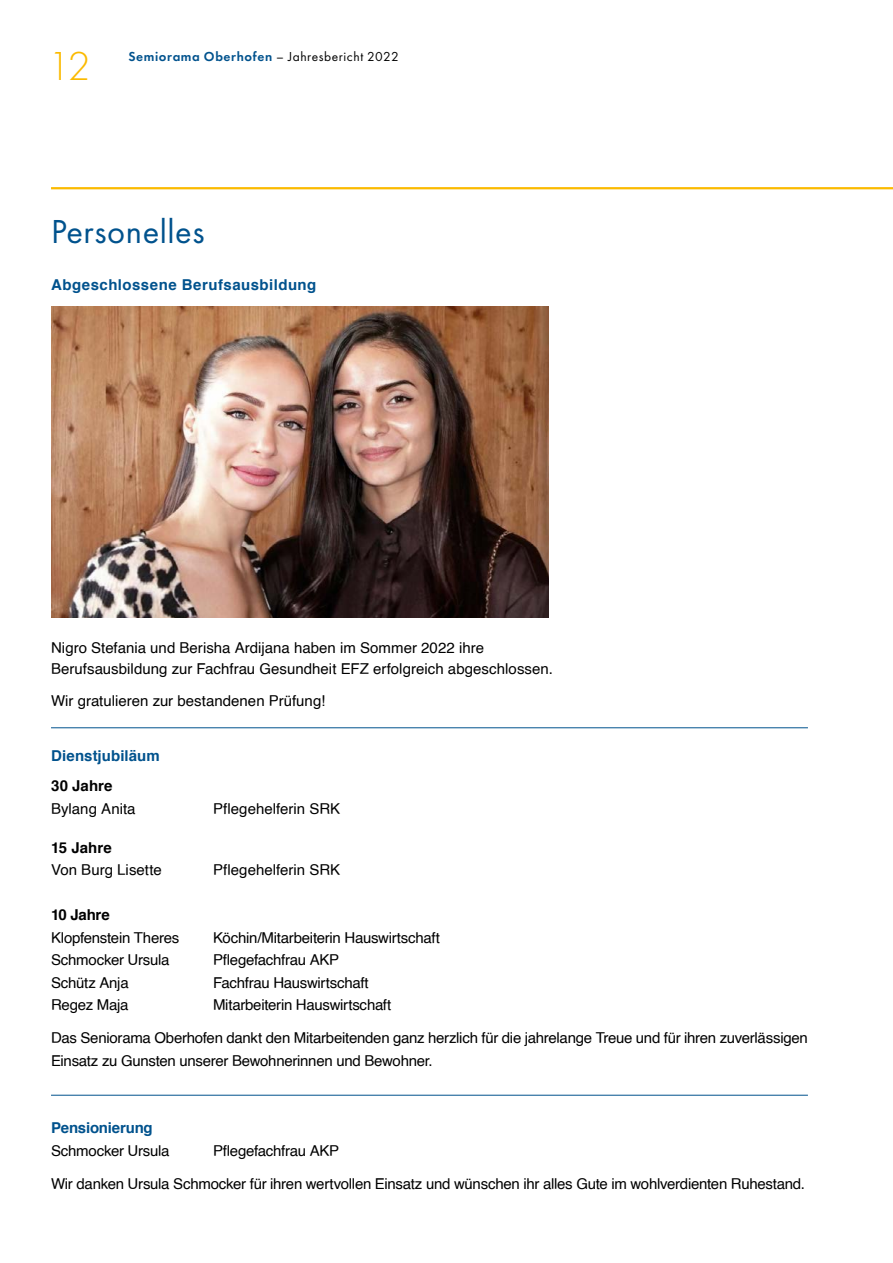
<style>
.page{position:relative;width:893px;height:1263px;background:#fff}
.page>*{position:absolute;margin:0;border:0;box-sizing:border-box;transform-origin:0 0}
.t1{font:300 42px "Futura PT";color:#fbba00}
.t2{font:34.5px "Futura PT";letter-spacing:.015em;color:#00528d}
.t3{font:15px/22.5px "Helvetica";letter-spacing:-.015em;color:#000}
.t4{font:700 15px "Helvetica";letter-spacing:.025em;color:#00528d}
.t5{font:15px "Helvetica";letter-spacing:.005em;color:#000}
.t6{font:700 15px "Helvetica";color:#000}
.t7{font:700 15px "Helvetica";letter-spacing:.005em;color:#00528d}
.t8{font:700 15px "Helvetica";letter-spacing:-.015em;color:#00528d}
.t9{font:600 13.5px "Futura PT";letter-spacing:.045em;color:#00528d}
.s1{font-weight:400;color:#000}
</style>
<div class="page">
<hr style="left:51px;top:187px;width:842px;height:2px;background:#fbba00">
<img style="left:51px;top:306px;width:498px;height:311px">
<hr style="left:51px;top:727px;width:757px;height:1px;background:#00528d">
<hr style="left:51px;top:1095px;width:757px;height:1px;background:#00528d">
<h1 class="t1" style="left:48px;top:42px;width:44px">12</h1>
<p class="t9" style="left:128px;top:48px;width:272px">Semiorama Oberhofen <span class="s1">– Jahresbericht 2022</span></p>
<h2 class="t2" style="left:51px;top:211px;width:155px">Personelles</h2>
<p class="t4" style="left:51px;top:272px;width:267px">Abgeschlossene Berufsausbildung</p>
<p class="t3" style="left:51px;top:638px;width:503px;line-height:21px">Nigro Stefania und Berisha Ardijana haben im Sommer 2022 ihre<br>Berufsausbildung zur Fachfrau Gesundheit EFZ erfolgreich abgeschlossen.</p>
<p class="t3" style="left:51px;top:689px;width:276px">Wir gratulieren zur bestandenen Prüfung!</p>
<p class="t7" style="left:51px;top:744px;width:110px">Dienstjubiläum</p>
<p class="t6" style="left:51px;top:774px;width:63px">30 Jahre</p>
<p class="t5" style="left:51px;top:797px;width:86px">Bylang Anita</p>
<p class="t3" style="left:213px;top:798px;width:129px">Pflegehelferin SRK</p>
<p class="t6" style="left:51px;top:835px;width:62px">15 Jahre</p>
<p class="t5" style="left:51px;top:858px;width:112px">Von Burg Lisette</p>
<p class="t3" style="left:213px;top:859px;width:129px">Pflegehelferin SRK</p>
<p class="t6" style="left:51px;top:903px;width:60px">10 Jahre</p>
<p class="t3" style="left:51px;top:927px;width:130px">Klopfenstein Theres</p>
<p class="t3" style="left:213px;top:927px;width:228px">Köchin/Mitarbeiterin Hauswirtschaft</p>
<p class="t3" style="left:51px;top:949px;width:120px">Schmocker Ursula</p>
<p class="t3" style="left:213px;top:949px;width:128px">Pflegefachfrau AKP</p>
<p class="t3" style="left:51px;top:972px;width:79px">Schütz Anja</p>
<p class="t3" style="left:213px;top:972px;width:157px">Fachfrau Hauswirtschaft</p>
<p class="t3" style="left:51px;top:994px;width:79px">Regez Maja</p>
<p class="t3" style="left:213px;top:994px;width:180px">Mitarbeiterin Hauswirtschaft</p>
<p class="t3" style="left:51px;top:1027px;width:758px">Das Seniorama Oberhofen dankt den Mitarbeitenden ganz herzlich für die jahrelange Treue und für ihren zuverlässigen<br>Einsatz zu Gunsten unserer Bewohnerinnen und Bewohner.</p>
<p class="t8" style="left:51px;top:1116px;width:103px">Pensionierung</p>
<p class="t3" style="left:51px;top:1140px;width:120px">Schmocker Ursula</p>
<p class="t3" style="left:213px;top:1140px;width:128px">Pflegefachfrau AKP</p>
<p class="t3" style="left:51px;top:1173px;width:755px">Wir danken Ursula Schmocker für ihren wertvollen Einsatz und wünschen ihr alles Gute im wohlverdienten Ruhestand.</p>
</div>
